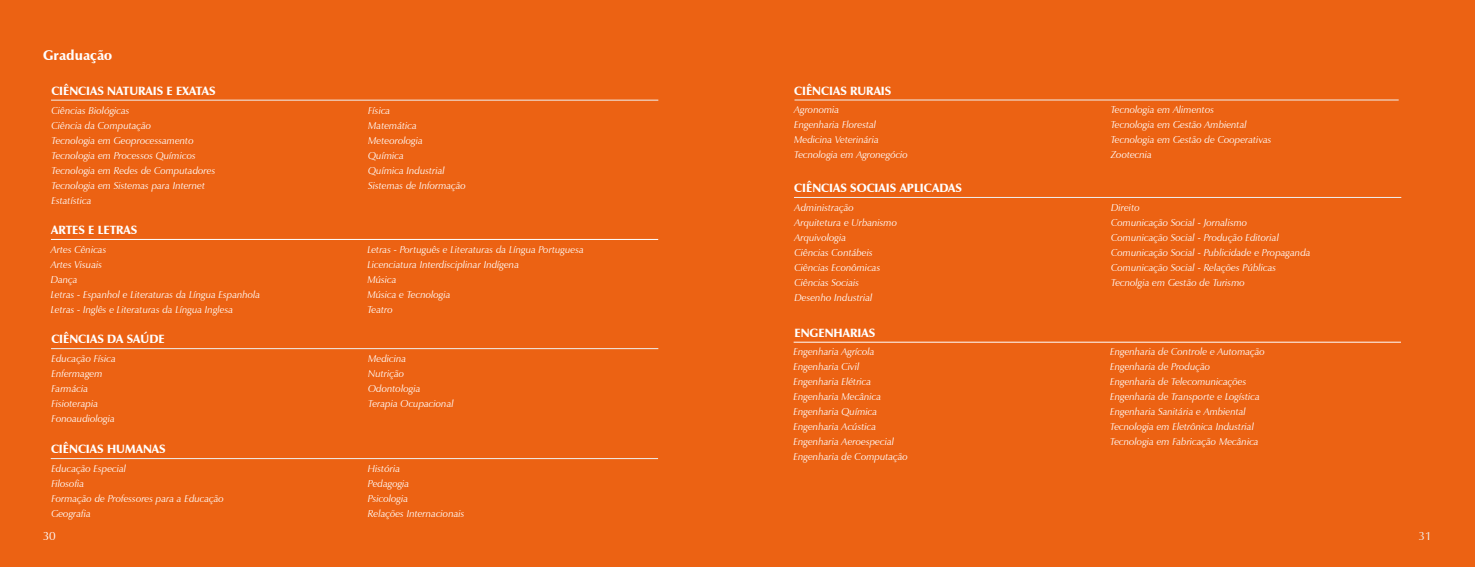
<style>
.page{position:relative;width:1475px;height:567px;background:#fff}
.page>*{position:absolute;margin:0;border:0;box-sizing:border-box;transform-origin:0 0}
.t1{font:900 14px "Zapf Humanist 601 BT";color:#fff}
.t2{font:900 12px "Zapf Humanist 601 BT";color:#fff}
.t3{font:12px "Zapf Humanist 601 BT";color:#fff}
.t4{font:12px "Zapf Humanist 601 BT";color:#f0f0f0}
.t5{font:italic 10px/15px "Zapf Humanist 601 BT";color:#fff}
</style>
<div class="page">
<div style="left:0;top:0;width:1474px;height:567px;background:#ec6213"></div>
<hr style="left:51px;top:100px;width:607px;height:1px;background:#f0f0f0">
<hr style="left:51px;top:239px;width:607px;height:1px;background:#fff">
<hr style="left:793px;top:342px;width:607px;height:1px;background:#fff">
<hr style="left:794px;top:99px;width:604px;height:1px;background:#f0f0f0">
<hr style="left:793px;top:197px;width:607px;height:1px;background:#f0f0f0">
<hr style="left:51px;top:458px;width:607px;height:1px;background:#f0f0f0">
<hr style="left:51px;top:348px;width:607px;height:1px;background:#f0f0f0">
<h1 class="t1" style="left:43px;top:47px;width:70px">Graduação</h1>
<p class="t2" style="left:51px;top:83px;width:166px">CIÊNCIAS NATURAIS E EXATAS</p>
<p class="t5" style="left:52px;top:103px;width:165px">Ciências Biológicas<br>Ciência da Computação<br>Tecnologia em Geoprocessamento<br>Tecnologia em Processos Químicos<br>Tecnologia em Redes de Computadores<br>Tecnologia em Sistemas para Internet<br>Estatística</p>
<p class="t5" style="left:368px;top:103px;width:99px">Física<br>Matemática<br>Meteorologia<br>Química<br>Química Industrial<br>Sistemas de Informação</p>
<p class="t2" style="left:51px;top:223px;width:88px">ARTES E LETRAS</p>
<p class="t5" style="left:51px;top:242px;width:211px">Artes Cênicas<br>Artes Visuais<br>Dança<br>Letras - Espanhol e Literaturas da Língua Espanhola<br>Letras - Inglês e Literaturas da Língua Inglesa</p>
<p class="t5" style="left:367px;top:242px;width:218px">Letras - Português e Literaturas da Língua Portuguesa<br>Licenciatura Interdisciplinar Indígena<br>Música<br>Música e Tecnologia<br>Teatro</p>
<p class="t2" style="left:51px;top:332px;width:115px">CIÊNCIAS DA SAÚDE</p>
<p class="t5" style="left:52px;top:351px;width:66px">Educação Física<br>Enfermagem<br>Farmácia<br>Fisioterapia<br>Fonoaudiologia</p>
<p class="t5" style="left:368px;top:351px;width:87px">Medicina<br>Nutrição<br>Odontologia<br>Terapia Ocupacional</p>
<p class="t2" style="left:51px;top:442px;width:116px">CIÊNCIAS HUMANAS</p>
<p class="t5" style="left:51px;top:461px;width:174px">Educação Especial<br>Filosofia<br>Formação de Professores para a Educação<br>Geografia</p>
<p class="t5" style="left:368px;top:461px;width:98px">História<br>Pedagogia<br>Psicologia<br>Relações Internacionais</p>
<p class="t2" style="left:794px;top:83px;width:99px">CIÊNCIAS RURAIS</p>
<p class="t5" style="left:794px;top:102px;width:115px">Agronomia<br>Engenharia Florestal<br>Medicina Veterinária<br>Tecnologia em Agronegócio</p>
<p class="t5" style="left:1110px;top:102px;width:162px">Tecnologia em Alimentos<br>Tecnologia em Gestão Ambiental<br>Tecnologia em Gestão de Cooperativas<br>Zootecnia</p>
<p class="t2" style="left:794px;top:181px;width:169px">CIÊNCIAS SOCIAIS APLICADAS</p>
<p class="t5" style="left:794px;top:200px;width:104px">Administração<br>Arquitetura e Urbanismo<br>Arquivologia<br>Ciências Contábeis<br>Ciências Econômicas<br>Ciências Sociais<br>Desenho Industrial</p>
<p class="t5" style="left:1110px;top:200px;width:201px">Direito<br>Comunicação Social - Jornalismo<br>Comunicação Social - Produção Editorial Comunicação Social - Publicidade e Propaganda Comunicação Social - Relações Públicas Tecnolgia em Gestão de Turismo</p>
<p class="t2" style="left:794px;top:326px;width:82px">ENGENHARIAS</p>
<p class="t5" style="left:793px;top:344px;width:116px">Engenharia Agrícola<br>Engenharia Civil<br>Engenharia Elétrica<br>Engenharia Mecânica<br>Engenharia Química<br>Engenharia Acústica<br>Engenharia Aeroespecial<br>Engenharia de Computação</p>
<p class="t5" style="left:1110px;top:344px;width:156px">Engenharia de Controle e Automação Engenharia de Produção<br>Engenharia de Telecomunicações Engenharia de Transporte e Logística Engenharia Sanitária e Ambiental Tecnologia em Eletrônica Industrial Tecnologia em Fabricação Mecânica</p>
<p class="t3" style="left:43px;top:528px;width:15px">30</p>
<p class="t4" style="left:1418px;top:528px;width:15px">31</p>
</div>
